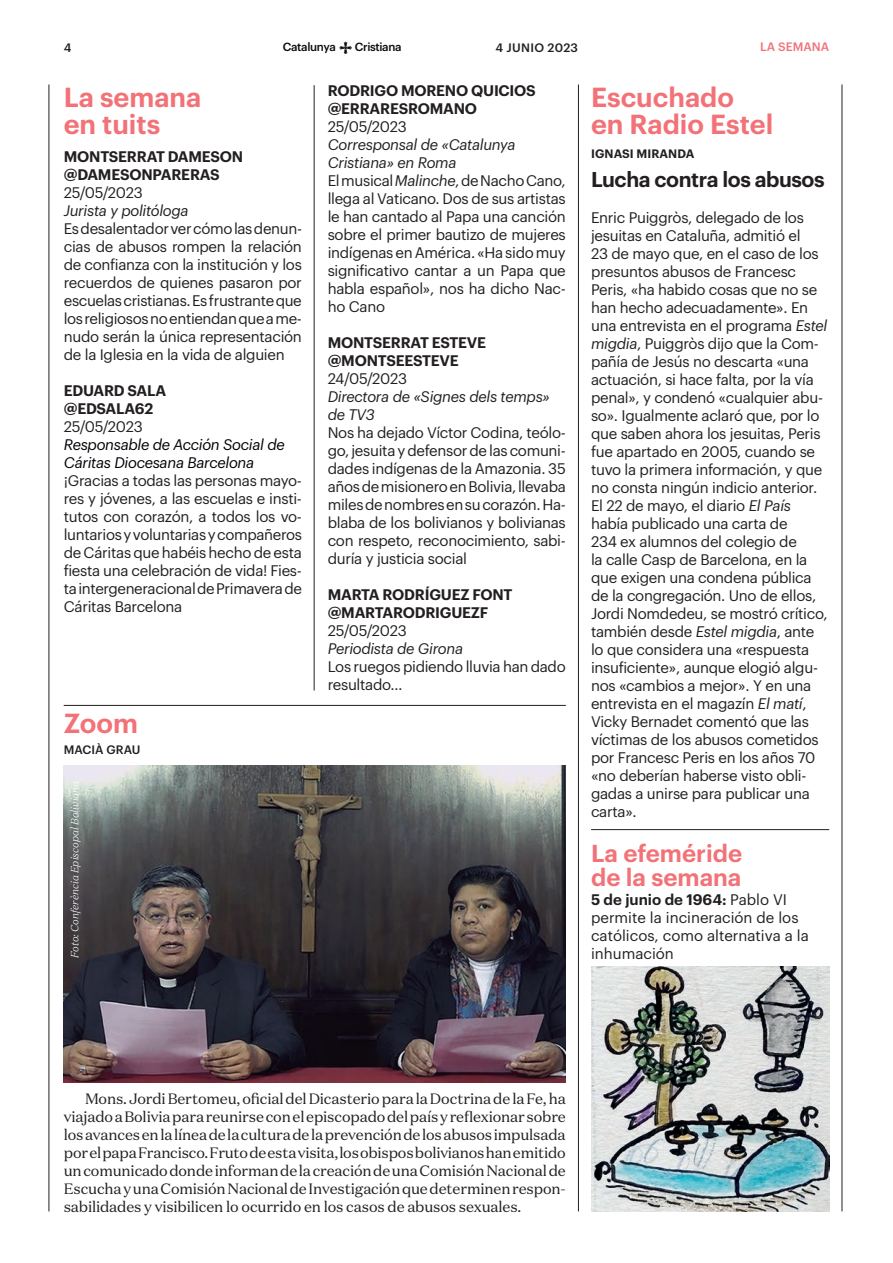
<style>
.page{position:relative;width:893px;height:1263px;background:#fff}
.page>*{position:absolute;margin:0;border:0;box-sizing:border-box;transform-origin:0 0}
.t1{font:600 27px/27px "Graphik";color:#f27278}
.t2{font:600 24px/24px "Graphik";color:#f27278}
.t3{font:600 21px "Graphik";letter-spacing:-.02em;color:#231f20}
.t4{font:15px/18px "Graphik";letter-spacing:-.02em;color:#231f20}
.t5{font:15px/18px "Domaine Text";letter-spacing:-.01em;color:#231f20;text-align:justify}
.t6{font:600 15px/18px "Graphik";letter-spacing:-.015em;color:#231f20}
.t7{font:15px/18px "Graphik";color:#231f20}
.t8{font:italic 15px/18px "Graphik";letter-spacing:-.02em;color:#231f20}
.t9{font:italic 15px/18px "Graphik";letter-spacing:-.02em;color:#000007}
.t10{font:500 12px "Graphik";letter-spacing:.02em;color:#231f20}
.t11{font:600 12px "Graphik";letter-spacing:.005em;color:#231f20}
.t12{font:500 12px "Graphik";color:#f27278}
.t13{font:500 11.55px "Graphik";letter-spacing:-.03em;color:#07090c}
.t14{font:italic 300 10.5px "Domaine Text";color:#fff}
.s1{font-style:italic}
.s2{font-weight:600}
</style>
<div class="page">
<svg style="left:339px;top:42px;width:13px;height:12px"></svg>
<hr style="left:49px;top:85px;width:1px;height:1126px;background:#231f20">
<hr style="left:842px;top:85px;width:1px;height:1126px;background:#231f20">
<hr style="left:578px;top:85px;width:1px;height:1126px;background:#231f20">
<hr style="left:314px;top:85px;width:1px;height:605px;background:#231f20">
<hr style="left:591px;top:829px;width:238px;height:1px;background:#231f20">
<hr style="left:64px;top:705px;width:502px;height:1px;background:#231f20">
<img style="left:591px;top:966px;width:238px;height:246px">
<img style="left:64px;top:765px;width:502px;height:317px">
<p class="t10" style="left:64px;top:38px;width:9px">4</p>
<p class="t13" style="left:283px;top:38px;width:54px">Catalunya</p>
<p class="t13" style="left:355px;top:38px;width:48px">Cristiana</p>
<p class="t10" style="left:495px;top:38px;width:84px">4 JUNIO 2023</p>
<p class="t12" style="left:760px;top:38px;width:71px">LA SEMANA</p>
<p class="t6" style="left:328px;top:81px;width:209px">RODRIGO MORENO QUICIOS @ERRARESROMANO</p>
<p class="t4" style="left:328px;top:117px;width:81px">25/05/2023</p>
<p class="t4" style="left:328px;top:135px;width:240px"><span class="s1">Corresponsal de «Catalunya<br>Cristiana» en Roma<br></span>El musical <span class="s1">Malinche</span>, de Nacho Cano, llega al Vaticano. Dos de sus artistas le han cantado al Papa una canción sobre el primer bautizo de mujeres indígenas en América. «Ha sido muy significativo cantar a un Papa que habla español», nos ha dicho Nac&shy;ho Cano</p>
<p class="t6" style="left:328px;top:333px;width:160px">MONTSERRAT ESTEVE @MONTSEESTEVE</p>
<p class="t4" style="left:328px;top:369px;width:81px">24/05/2023</p>
<p class="t8" style="left:328px;top:387px;width:224px">Directora de «Signes dels temps» de TV3</p>
<p class="t4" style="left:328px;top:423px;width:240px;text-align:justify">Nos ha dejado Víctor Codina, teólo&shy;go, jesuita y defensor de las comuni&shy;dades indígenas de la Amazonia. 35 años de misionero en Bolivia, llevaba miles de nombres en su corazón. Ha&shy;blaba de los bolivianos y bolivianas con respeto, reconocimiento, sabi&shy;duría y justicia social</p>
<p class="t6" style="left:328px;top:585px;width:186px">MARTA RODRÍGUEZ FONT @MARTARODRIGUEZF</p>
<p class="t4" style="left:328px;top:621px;width:81px">25/05/2023</p>
<p class="t8" style="left:328px;top:639px;width:137px">Periodista de Girona</p>
<p class="t4" style="left:328px;top:657px;width:240px">Los ruegos pidiendo lluvia han dado resultado…</p>
<h1 class="t1" style="left:64px;top:82px;width:139px">La semana en tuits</h1>
<h1 class="t1" style="left:591px;top:82px;width:184px">Escuchado<br>en Radio Estel</h1>
<p class="t11" style="left:591px;top:144px;width:105px">IGNASI MIRANDA</p>
<p class="t6" style="left:64px;top:147px;width:181px">MONTSERRAT DAMESON @DAMESONPARERAS</p>
<p class="t4" style="left:64px;top:183px;width:81px">25/05/2023</p>
<p class="t8" style="left:64px;top:201px;width:126px">Jurista y politóloga</p>
<p class="t4" style="left:64px;top:219px;width:240px;text-align:justify">Es desalentador ver cómo las denun&shy;cias de abusos rompen la relación de confianza con la institución y los recuerdos de quienes pasaron por escuelas cristianas. Es frustrante que los religiosos no entiendan que a me&shy;nudo serán la única representación de la Iglesia en la vida de alguien</p>
<p class="t6" style="left:64px;top:381px;width:104px">EDUARD SALA @EDSALA62</p>
<p class="t4" style="left:64px;top:417px;width:81px">25/05/2023</p>
<p class="t9" style="left:64px;top:435px;width:222px">Responsable de Acción Social de<br>Cáritas Diocesana Barcelona</p>
<p class="t4" style="left:64px;top:471px;width:240px;text-align:justify">¡Gracias a todas las personas mayo&shy;res y jóvenes, a las escuelas e insti&shy;tutos con corazón, a todos los vo&shy;luntarios y voluntarias y compañeros de Cáritas que habéis hecho de esta fiesta una celebración de vida! Fies&shy;ta intergeneracional de Primavera de Cáritas Barcelona</p>
<h3 class="t3" style="left:591px;top:163px;width:235px">Lucha contra los abusos</h3>
<p class="t4" style="left:591px;top:207px;width:238px">Enric Puiggròs, delegado de los jesuitas en Cataluña, admitió el<br>23 de mayo que, en el caso de los presuntos abusos de Francesc<br>Peris, «ha habido cosas que no se han hecho adecuadamente». En una entrevista en el programa <span class="s1">Estel migdia</span>, Puiggròs dijo que la Com&shy;pañía de Jesús no descarta «una actuación, si hace falta, por la vía penal», y condenó «cualquier abu&shy;so». Igualmente aclaró que, por lo que saben ahora los jesuitas, Peris fue apartado en 2005, cuando se tuvo la primera información, y que no consta ningún indicio anterior.<br>El 22 de mayo, el diario <span class="s1">El País </span>había publicado una carta de<br>234 ex alumnos del colegio de<br>la calle Casp de Barcelona, en la que exigen una condena pública de la congregación. Uno de ellos,<br>Jordi Nomdedeu, se mostró crítico, también desde <span class="s1">Estel migdia</span>, ante lo que considera una «respuesta insuficiente», aunque elogió algu&shy;nos «cambios a mejor». Y en una entrevista en el magazín <span class="s1">El matí</span>,<br>Vicky Bernadet comentó que las víctimas de los abusos cometidos por Francesc Peris en los años 70 «no deberían haberse visto obli&shy;gadas a unirse para publicar una carta».</p>
<h1 class="t1" style="left:64px;top:708px;width:76px">Zoom</h1>
<p class="t10" style="left:64px;top:740px;width:78px">MACIÀ GRAU</p>
<p class="t14" style="left:68px;top:958px;width:179px;rotate:-90deg">Foto: Conferència Episcopal Boliviana</p>
<h2 class="t2" style="left:591px;top:839px;width:153px">La efeméride de la semana</h2>
<p class="t7" style="left:591px;top:889px;width:219px"><span class="s2">5 de junio de 1964:</span> Pablo VI permite la incineración de los católicos, como alternativa a la inhumación</p>
<p class="t5" style="left:64px;top:1089px;width:504px;text-indent:21px">Mons. Jordi Bertomeu, oficial del Dicasterio para la Doctrina de la Fe, ha viajado a Bolivia para reunirse con el episcopado del país y reflexionar sobre los avances en la línea de la cultura de la prevención de los abusos impulsada por el papa Francisco. Fruto de esta visita, los obispos bolivianos han emitido un comunicado donde informan de la creación de una Comisión Nacional de Escucha y una Comisión Nacional de Investigación que determinen respon&shy;sabilidades y visibilicen lo ocurrido en los casos de abusos sexuales.</p>
</div>
